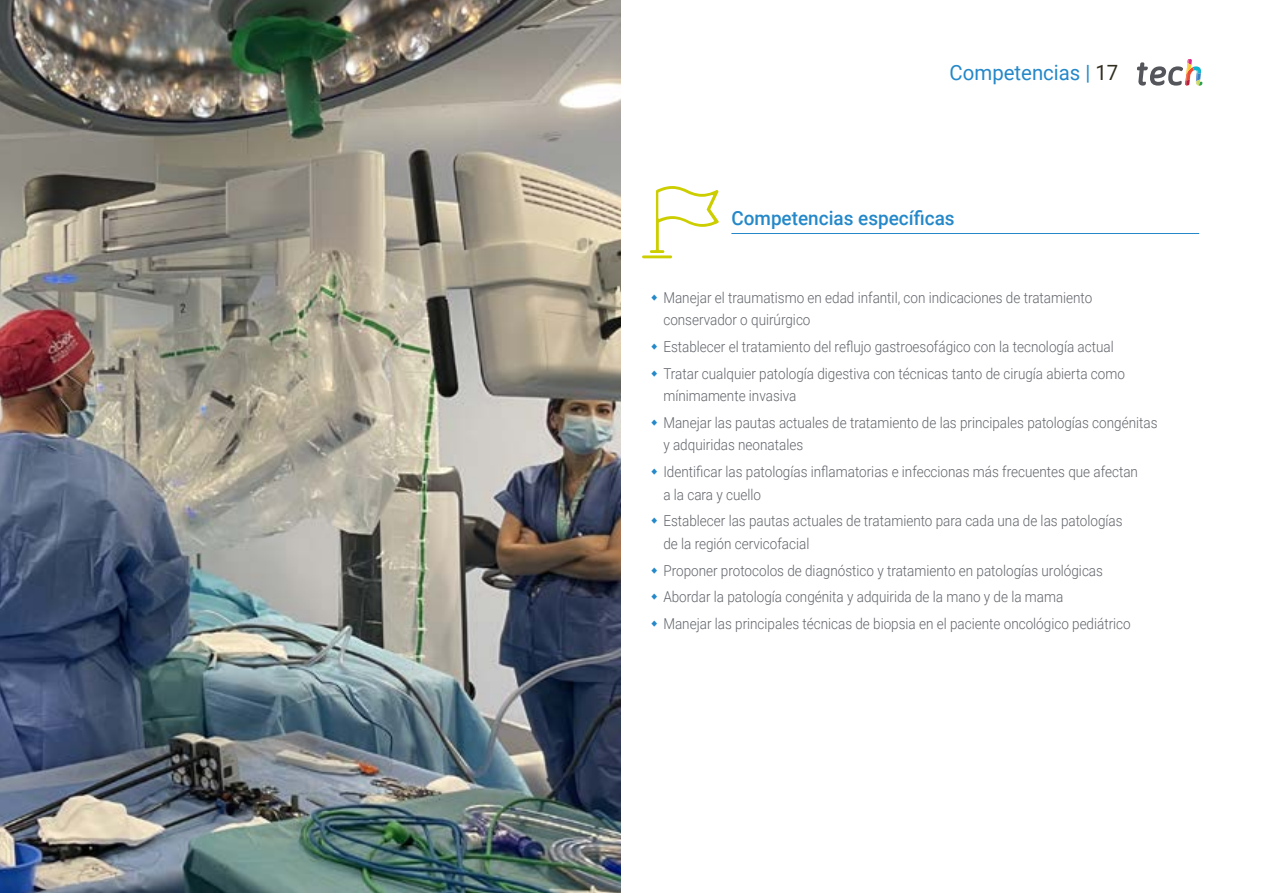
<style>
.page{position:relative;width:1263px;height:893px;background:#fff}
.page>*{position:absolute;margin:0;border:0;box-sizing:border-box;transform-origin:0 0}
.t1{font:21px "Roboto";color:#2488c9}
.t2{font:500 19.5px "Roboto";color:#2488c9}
.t3{font:300 15px/26.7px "Roboto";color:#61646a;scale:.9 1}
.s1{color:#312e20}
</style>
<div class="page">
<img style="left:0;top:0;width:621px;height:893px">
<hr style="left:731px;top:233px;width:468px;height:1px;background:#2488c9">
<hr style="left:642px;top:255px;width:30px;height:3px;background:#cdce00">
<svg style="left:650px;top:186px;width:69px;height:67px"></svg>
<svg style="left:1137px;top:59px;width:65px;height:27px"></svg>
<h1 class="t1" style="left:950px;top:57px;width:170px">Competencias | <span class="s1">17</span></h1>
<h2 class="t2" style="left:731px;top:205px;width:225px">Competencias específicas</h2>
<p class="t3" style="left:663px;top:286px;width:478px;line-height:22.5px">Manejar el traumatismo en edad infantil, con indicaciones de tratamiento conservador o quirúrgico</p>
<p class="t3" style="left:663px;top:333px;width:514px">Establecer el tratamiento del reflujo gastroesofágico con la tecnología actual<br>Tratar cualquier patología digestiva con técnicas tanto de cirugía abierta como</p>
<p class="t3" style="left:663px;top:382px;width:550px">mínimamente invasiva<br>Manejar las pautas actuales de tratamiento de las principales patologías congénitas</p>
<p class="t3" style="left:663px;top:431px;width:529px">y adquiridas neonatales<br>Identificar las patologías inflamatorias e infeccionas más frecuentes que afectan</p>
<p class="t3" style="left:663px;top:480px;width:512px">a la cara y cuello<br>Establecer las pautas actuales de tratamiento para cada una de las patologías</p>
<p class="t3" style="left:663px;top:530px;width:521px">de la región cervicofacial<br>Proponer protocolos de diagnóstico y tratamiento en patologías urológicas Abordar la patología congénita y adquirida de la mano y de la mama<br>Manejar las principales técnicas de biopsia en el paciente oncológico pediátrico</p>
</div>
